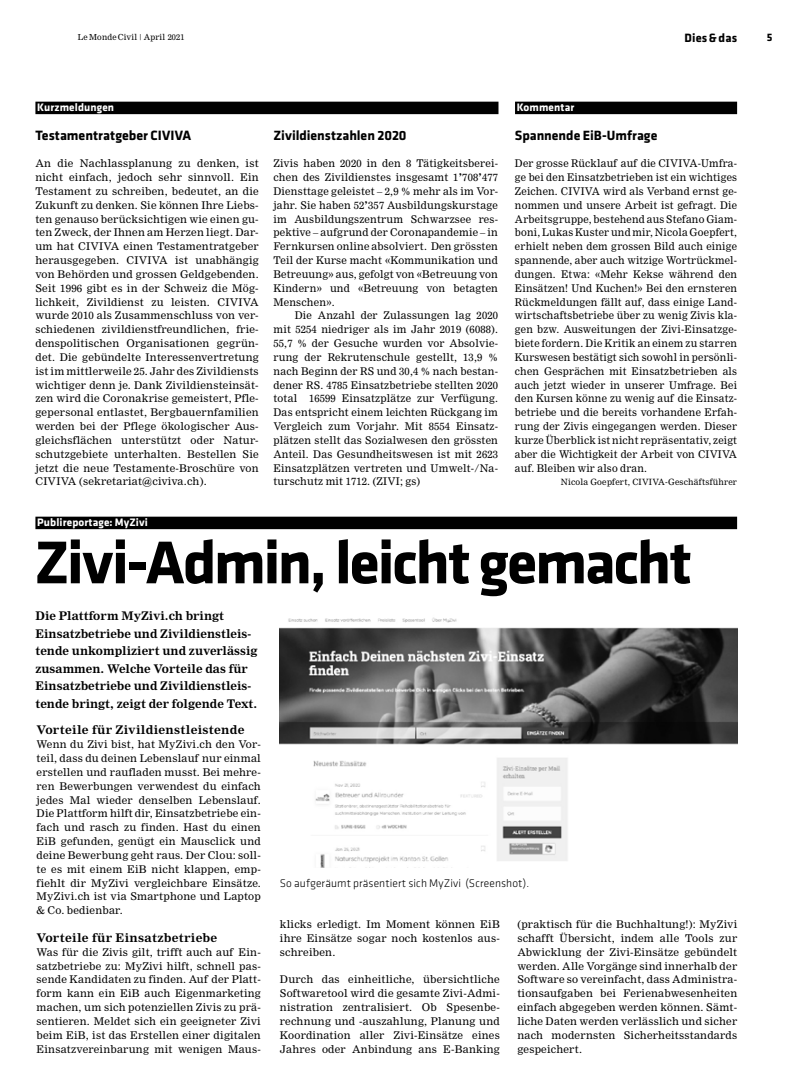
<style>
.page{position:relative;width:808px;height:1088px;background:#fff}
.page>*{position:absolute;margin:0;border:0;box-sizing:border-box;transform-origin:0 0}
.t1{font:700 62.5px "Klavika";letter-spacing:-.04em;color:#000}
.t2{font:700 14px "Klavika";color:#000}
.t3{font:700 13.88px "Klavika";color:#000}
.t4{font:700 12.5px "Klavika";letter-spacing:.01em;color:#000}
.t5{font:700 11.62px/17.5px "Nimrod MT Std";color:#000}
.t6{font:700 11.62px "Nimrod MT Std";letter-spacing:.02em;color:#000}
.t7{font:300 11.5px "Klavika";letter-spacing:.01em;color:#000}
.t8{font:700 11.25px "Klavika";letter-spacing:.01em;color:#fff}
.t9{font:700 11.25px "Klavika";color:#000}
.t10{font:10.38px/13.9px "Nimrod MT Std";letter-spacing:.02em;color:#000;text-align:justify}
.t11{font:8.5px "Nimrod MT Std";letter-spacing:.025em;color:#000}
.t12{font:8.12px "Nimrod MT Std";letter-spacing:.02em;color:#000}
.s1{font-weight:700}
</style>
<div class="page">
<div style="left:35px;top:517px;width:702px;height:12px;background:#000"></div>
<div style="left:35px;top:102px;width:463px;height:12px;background:#000"></div>
<img style="left:280px;top:617px;width:457px;height:251px">
<div style="left:515px;top:102px;width:222px;height:12px;background:#000"></div>
<p class="t12" style="left:78px;top:32px;width:108px">Le Monde Civil | April 2021</p>
<p class="t4" style="left:684px;top:31px;width:54px">Dies &amp; das</p>
<p class="t9" style="left:767px;top:31px;width:7px">5</p>
<p class="t8" style="left:37px;top:102px;width:78px">Kurzmeldungen</p>
<h2 class="t2" style="left:35px;top:127px;width:157px">Testamentratgeber CIVIVA</h2>
<p class="t10" style="left:35px;top:157px;width:225px">An die Nachlassplanung zu denken, ist nicht einfach, jedoch sehr sinnvoll. Ein Testament zu schreiben, bedeutet, an die Zukunft zu denken. Sie können Ihre Liebs&shy;ten genauso berücksichtigen wie einen gu&shy;ten Zweck, der Ihnen am Herzen liegt. Dar&shy;um hat CIVIVA einen Testamentratgeber herausgegeben. CIVIVA ist unabhängig von Behörden und grossen Geldgebenden.<br>Seit 1996 gibt es in der Schweiz die Mög&shy;lichkeit, Zivildienst zu leisten. CIVIVA wurde 2010 als Zusammenschluss von ver&shy;schiedenen zivildienstfreundlichen, frie&shy;denspolitischen Organisationen gegrün&shy;det. Die gebündelte Interessenvertretung ist im mittlerweile 25. Jahr des Zivildiensts wichtiger denn je. Dank Zivildiensteinsät&shy;zen wird die Coronakrise gemeistert, Pfle&shy;gepersonal entlastet, Bergbauernfamilien werden bei der Pflege ökologischer Aus&shy;gleichsflächen unterstützt oder Natur&shy;schutzgebiete unterhalten. Bestellen Sie jetzt die neue Testamente-Broschüre von CIVIVA (sekretariat@civiva.ch).</p>
<p class="t8" style="left:37px;top:516px;width:112px">Publireportage: MyZivi</p>
<h3 class="t3" style="left:273px;top:127px;width:135px">Zivildienstzahlen 2020</h3>
<p class="t10" style="left:273px;top:157px;width:226px">Zivis haben 2020 in den 8 Tätigkeitsberei&shy;chen des Zivildienstes insgesamt 1<span class="s1">’</span>708<span class="s1">’</span>477<br>Diensttage geleistet – 2,9 % mehr als im Vor&shy;jahr. Sie haben 52<span class="s1">’</span>357 Ausbildungskurstage im Ausbildungszentrum Schwarzsee res&shy;pektive – aufgrund der Coronapandemie – in Fernkursen online absolviert. Den grössten Teil der Kurse macht «Kommunikation und Betreuung» aus, gefolgt von «Betreuung von Kindern» und «Betreuung von betagten Menschen».</p>
<p class="t10" style="left:273px;top:309px;width:226px;text-indent:21px">Die Anzahl der Zulassungen lag 2020 mit 5254 niedriger als im Jahr 2019 (6088).<br>55,7 % der Gesuche wurden vor Absolvie&shy;rung der Rekrutenschule gestellt, 13,9 % nach Beginn der RS und 30,4 % nach bestan&shy;dener RS. 4785 Einsatzbetriebe stellten 2020 total 16599 Einsatzplätze zur Verfügung.<br>Das entspricht einem leichten Rückgang im Vergleich zum Vorjahr. Mit 8554 Einsatz&shy;plätzen stellt das Sozialwesen den grössten Anteil. Das Gesundheitswesen ist mit 2623<br>Einsatzplätzen vertreten und Umwelt-/Na&shy;turschutz mit 1712. (ZIVI; gs)</p>
<p class="t8" style="left:517px;top:102px;width:59px">Kommentar</p>
<h3 class="t3" style="left:515px;top:127px;width:144px">Spannende EiB-Umfrage</h3>
<p class="t10" style="left:515px;top:157px;width:224px">Der grosse Rücklauf auf die CIVIVA-Umfra&shy;ge bei den Einsatzbetrieben ist ein wichtiges Zeichen. CIVIVA wird als Verband ernst ge&shy;nommen und unsere Arbeit ist gefragt. Die Arbeitsgruppe, bestehend aus Stefano Giam&shy;boni, Lukas Kuster und mir, Nicola Goepfert, erhielt neben dem grossen Bild auch einige spannende, aber auch witzige Wortrückmel&shy;dungen. Etwa: «Mehr Kekse während den Einsätzen! Und Kuchen!» Bei den ernsteren Rückmeldungen fällt auf, dass einige Land&shy;wirtschaftsbetriebe über zu wenig Zivis kla&shy;gen bzw. Ausweitungen der Zivi-Einsatzge&shy;biete fordern. Die Kritik an einem zu starren Kurswesen bestätigt sich sowohl in persönli&shy;chen Gesprächen mit Einsatzbetrieben als auch jetzt wieder in unserer Umfrage. Bei den Kursen könne zu wenig auf die Einsatz&shy;betriebe und die bereits vorhandene Erfah&shy;rung der Zivis eingegangen werden. Dieser kurze Überblick ist nicht repräsentativ, zeigt aber die Wichtigkeit der Arbeit von CIVIVA auf. Bleiben wir also dran.</p>
<p class="t11" style="left:561px;top:477px;width:178px">Nicola Goepfert, CIVIVA-Geschäftsführer</p>
<h1 class="t1" style="left:34px;top:528px;width:659px">Zivi-Admin, leicht gemacht</h1>
<p class="t5" style="left:35px;top:607px;width:224px">Die Plattform MyZivi.ch bringt Einsatzbetriebe und Zivildienstleis&shy;tende unkompliziert und zuverlässig zusammen. Welche Vorteile das für Einsatzbetriebe und Zivildienstleis&shy;tende bringt, zeigt der folgende Text.</p>
<p class="t6" style="left:37px;top:723px;width:209px">Vorteile für Zivildienstleistende</p>
<p class="t10" style="left:37px;top:738px;width:226px">Wenn du Zivi bist, hat MyZivi.ch den Vor&shy;teil, dass du deinen Lebenslauf nur einmal erstellen und raufladen musst. Bei mehre&shy;ren Bewerbungen verwendest du einfach jedes Mal wieder denselben Lebenslauf.<br>Die Plattform hilft dir, Einsatzbetriebe ein&shy;fach und rasch zu finden. Hast du einen EiB gefunden, genügt ein Mausclick und deine Bewerbung geht raus. Der Clou: soll&shy;te es mit einem EiB nicht klappen, emp&shy;fiehlt dir MyZivi vergleichbare Einsätze.<br>MyZivi.ch ist via Smartphone und Laptop &amp; Co. bedienbar.</p>
<p class="t6" style="left:37px;top:931px;width:182px">Vorteile für Einsatzbetriebe</p>
<p class="t10" style="left:37px;top:945px;width:226px">Was für die Zivis gilt, trifft auch auf Ein&shy;satzbetriebe zu: MyZivi hilft, schnell pas&shy;sende Kandidaten zu finden. Auf der Platt&shy;form kann ein EiB auch Eigenmarketing machen, um sich potenziellen Zivis zu prä&shy;sentieren. Meldet sich ein geeigneter Zivi beim EiB, ist das Erstellen einer digitalen Einsatzvereinbarung mit wenigen Maus-</p>
<p class="t7" style="left:280px;top:876px;width:251px">So aufgeräumt präsentiert sich MyZivi (Screenshot).</p>
<p class="t10" style="left:280px;top:917px;width:221px">klicks erledigt. Im Moment können EiB ihre Einsätze sogar noch kostenlos aus&shy;schreiben.</p>
<p class="t10" style="left:280px;top:973px;width:221px">Durch das einheitliche, übersichtliche Softwaretool wird die gesamte Zivi-Admi&shy;nistration zentralisiert. Ob Spesenbe&shy;rechnung und -auszahlung, Planung und Koordination aller Zivi-Einsätze eines Jahres oder Anbindung ans E-Banking</p>
<p class="t10" style="left:517px;top:917px;width:221px">(praktisch für die Buchhaltung!): MyZivi schafft Übersicht, indem alle Tools zur Abwicklung der Zivi-Einsätze gebündelt werden. Alle Vorgänge sind innerhalb der Software so vereinfacht, dass Administra&shy;tionsaufgaben bei Ferienabwesenheiten einfach abgegeben werden können. Sämt&shy;liche Daten werden verlässlich und sicher nach modernsten Sicherheitsstandards gespeichert.</p>
</div>
